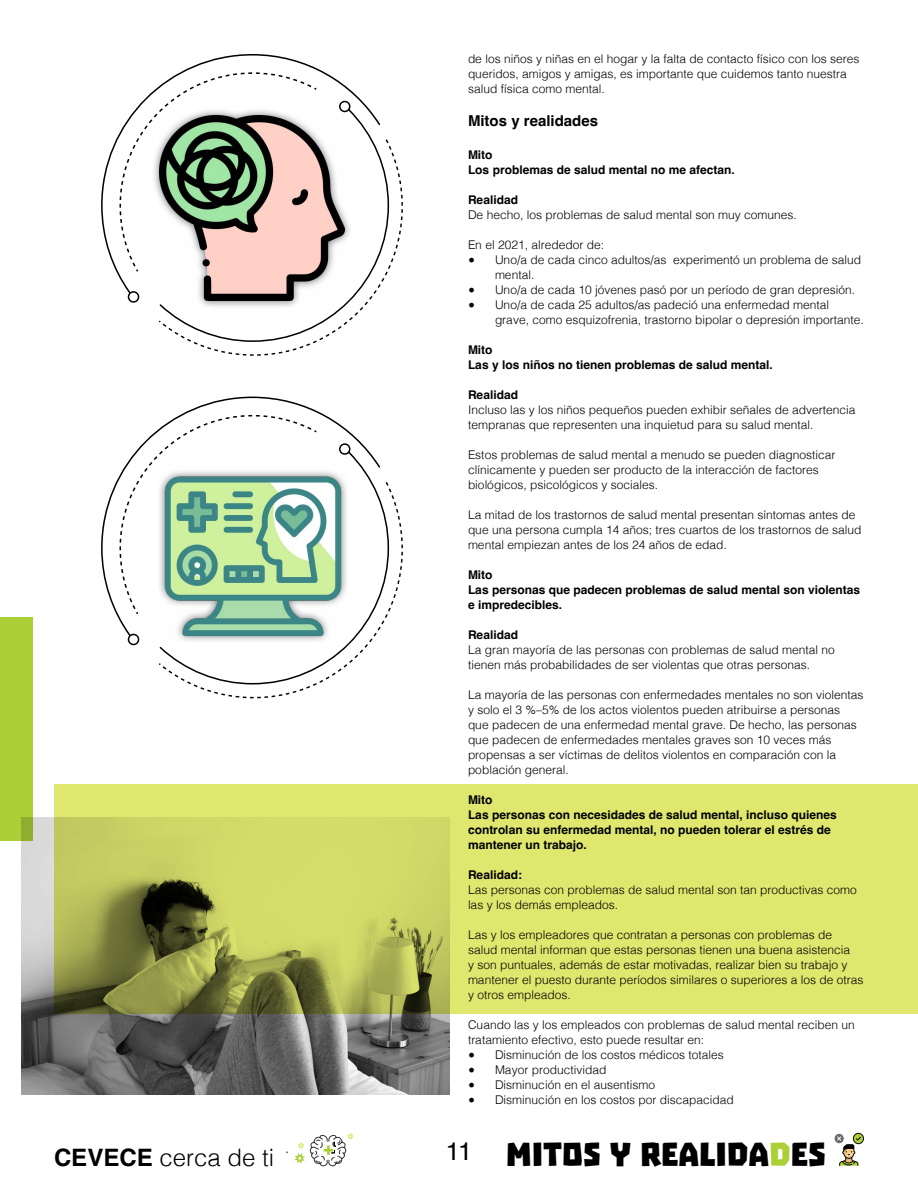
<style>
.page{position:relative;width:918px;height:1188px;background:#fff}
.page>*{position:absolute;margin:0;border:0;box-sizing:border-box;transform-origin:0 0}
.t1{font:37.5px "Troika";color:#000}
.t2{font:25.5px "Helvetica";color:#000}
.t3{font:300 24px "Helvetica";color:#000}
.t4{font:700 15px "Helvetica";color:#000}
.t5{font:300 12px/15px "Helvetica";color:#000}
.t6{font:700 12px/15px "Helvetica";color:#000}
.s1{font-family:"Minion Pro";font-weight:400;font-size:18px}
.s2{font-weight:700}
.s3{color:#abd037}
</style>
<div class="page">
<img style="left:21px;top:817px;width:429px;height:278px">
<div style="left:0;top:617px;width:33px;height:224px;background:#abd037"></div>
<svg style="left:101px;top:54px;width:268px;height:238px"></svg>
<svg style="left:128px;top:291px;width:11px;height:12px"></svg>
<svg style="left:353px;top:109px;width:28px;height:30px"></svg>
<svg style="left:339px;top:101px;width:12px;height:6px"></svg>
<svg style="left:120px;top:72px;width:197px;height:200px"></svg>
<svg style="left:159px;top:139px;width:244px;height:217px"></svg>
<div style="left:151px;top:107px;width:202px;height:202px;background:#4b4e53;opacity:.75"></div>
<img style="left:159px;top:115px;width:186px;height:186px">
<svg style="left:101px;top:397px;width:268px;height:237px"></svg>
<svg style="left:128px;top:634px;width:11px;height:11px"></svg>
<svg style="left:317px;top:451px;width:63px;height:31px"></svg>
<svg style="left:339px;top:443px;width:12px;height:12px"></svg>
<svg style="left:120px;top:415px;width:197px;height:199px"></svg>
<svg style="left:159px;top:482px;width:244px;height:216px"></svg>
<div style="left:157px;top:469px;width:192px;height:175px;background:#fafafa"></div>
<img style="left:159px;top:454px;width:188px;height:186px">
<svg style="left:54px;top:784px;width:864px;height:230px;fill:#dfe76f"></svg>
<svg style="left:295px;top:1133px;width:59px;height:33px"></svg>
<svg style="left:834px;top:1133px;width:30px;height:33px"></svg>
<p class="t5" style="left:468px;top:50px;width:393px">de los niños y niñas en el hogar y la falta de contacto físico con los seres queridos, amigos y amigas, es importante que cuidemos tanto nuestra salud física como mental.</p>
<p class="t4" style="left:468px;top:111px;width:132px">Mitos y realidades</p>
<p class="t6" style="left:468px;top:148px;width:268px">Mito<br>Los problemas de salud mental no me afectan.</p>
<p class="t6" style="left:468px;top:193px;width:52px">Realidad</p>
<p class="t5" style="left:468px;top:206px;width:330px">De hecho, los problemas de salud mental son muy comunes.</p>
<p class="t5" style="left:468px;top:236px;width:138px">En el 2021, alrededor de:</p>
<p class="t5" style="left:495px;top:251px;width:368px;text-indent:-27px"><span class="s1">•</span> Uno/a de cada cinco adultos/as experimentó un problema de salud mental.</p>
<p class="t5" style="left:468px;top:281px;width:389px"><span class="s1">•</span> Uno/a de cada 10 jóvenes pasó por un período de gran depresión.</p>
<p class="t5" style="left:495px;top:296px;width:370px;text-indent:-27px"><span class="s1">•</span> Uno/a de cada 25 adultos/as padeció una enfermedad mental grave, como esquizofrenia, trastorno bipolar o depresión importante.</p>
<p class="t6" style="left:468px;top:343px;width:306px">Mito<br>Las y los niños no tienen problemas de salud mental.</p>
<p class="t6" style="left:468px;top:388px;width:52px">Realidad</p>
<p class="t5" style="left:468px;top:401px;width:389px">Incluso las y los niños pequeños pueden exhibir señales de advertencia tempranas que representen una inquietud para su salud mental.</p>
<p class="t5" style="left:468px;top:446px;width:369px">Estos problemas de salud mental a menudo se pueden diagnosticar clínicamente y pueden ser producto de la interacción de factores biológicos, psicológicos y sociales.</p>
<p class="t5" style="left:468px;top:506px;width:395px">La mitad de los trastornos de salud mental presentan síntomas antes de que una persona cumpla 14 años; tres cuartos de los trastornos de salud mental empiezan antes de los 24 años de edad.</p>
<p class="t6" style="left:468px;top:568px;width:394px">Mito<br>Las personas que padecen problemas de salud mental son violentas e impredecibles.</p>
<p class="t6" style="left:468px;top:628px;width:52px">Realidad</p>
<p class="t5" style="left:468px;top:641px;width:368px">La gran mayoría de las personas con problemas de salud mental no tienen más probabilidades de ser violentas que otras personas.</p>
<p class="t5" style="left:468px;top:686px;width:397px">La mayoría de las personas con enfermedades mentales no son violentas y solo el 3 %–5% de los actos violentos pueden atribuirse a personas que padecen de una enfermedad mental grave. De hecho, las personas que padecen de enfermedades mentales graves son 10 veces más propensas a ser víctimas de delitos violentos en comparación con la población general.</p>
<p class="t6" style="left:468px;top:793px;width:370px">Mito<br>Las personas con necesidades de salud mental, incluso quienes controlan su enfermedad mental, no pueden tolerar el estrés de mantener un trabajo.</p>
<p class="t6" style="left:468px;top:868px;width:56px">Realidad:</p>
<p class="t5" style="left:468px;top:881px;width:390px">Las personas con problemas de salud mental son tan productivas como las y los demás empleados.</p>
<p class="t5" style="left:468px;top:926px;width:397px">Las y los empleadores que contratan a personas con problemas de salud mental informan que estas personas tienen una buena asistencia<br>y son puntuales, además de estar motivadas, realizar bien su trabajo y mantener el puesto durante períodos similares o superiores a los de otras y otros empleados.</p>
<p class="t5" style="left:468px;top:1016px;width:388px">Cuando las y los empleados con problemas de salud mental reciben un tratamiento efectivo, esto puede resultar en:</p>
<p class="t5" style="left:468px;top:1046px;width:257px"><span class="s1">•</span> Disminución de los costos médicos totales</p>
<p class="t5" style="left:468px;top:1061px;width:140px"><span class="s1">•</span> Mayor productividad</p>
<p class="t5" style="left:468px;top:1076px;width:189px"><span class="s1">•</span> Disminución en el ausentismo</p>
<p class="t5" style="left:468px;top:1091px;width:267px"><span class="s1">•</span> Disminución en los costos por discapacidad</p>
<h2 class="t2" style="left:446px;top:1131px;width:28px">11</h2>
<h3 class="t3" style="left:54px;top:1137px;width:222px"><span class="s2">CEVECE</span> cerca de ti</h3>
<h1 class="t1" style="left:506px;top:1133px;width:322px">MITOS Y REALIDA<span class="s3">D</span>ES</h1>
</div>
